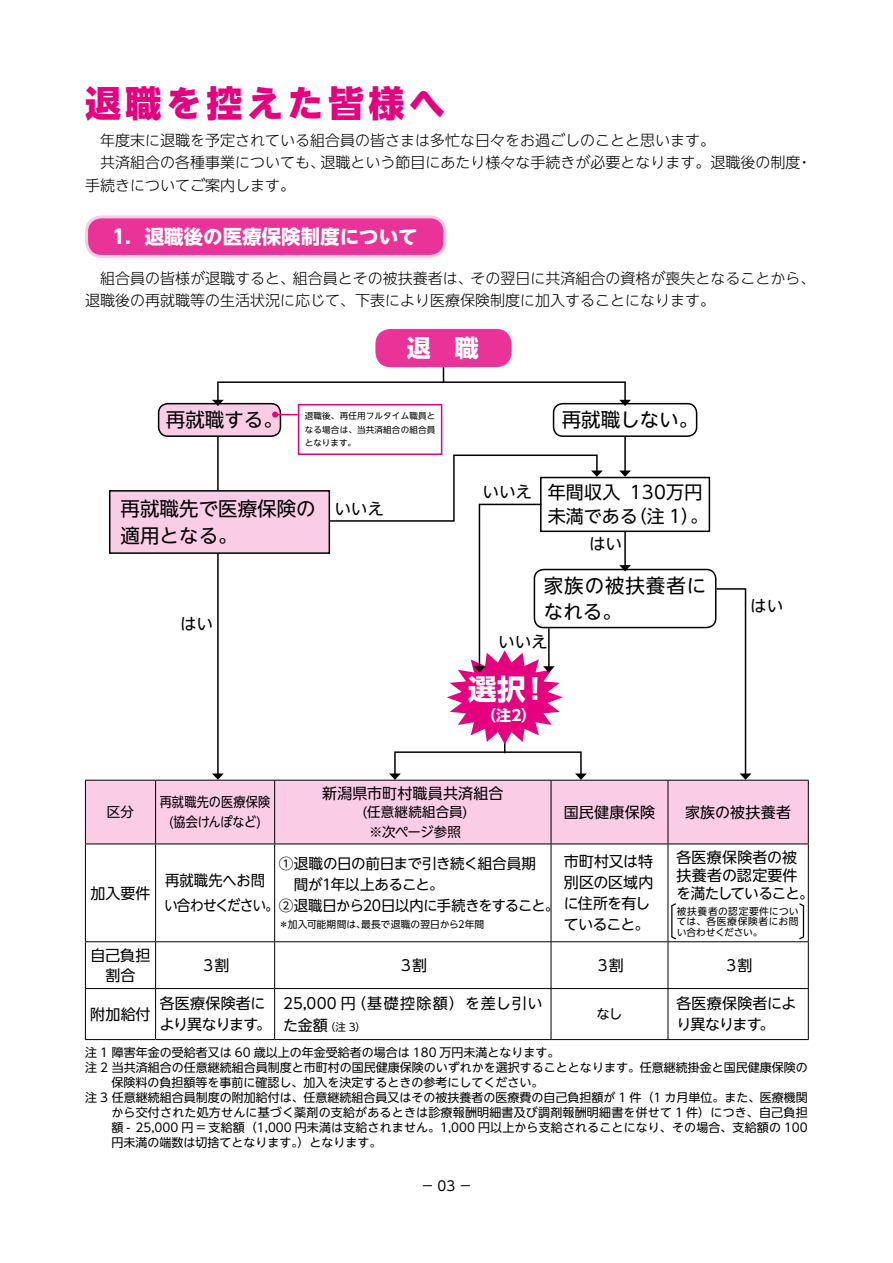
<style>
.page{position:relative;width:893px;height:1263px;background:#fff}
.page>*{position:absolute;margin:0;border:0;box-sizing:border-box;transform-origin:0 0}
.t1{font:800 36px "UD Shin Go NT Pro";letter-spacing:.125em;color:#e4007f}
.t2{font:700 28.5px "UD Shin Go NT Pro";color:#fff}
.t3{font:700 24px "UD Shin Go NT Pro";color:#fff}
.t4{font:19.5px/26.2px "UD Shin Go NT Pro";color:#000}
.t5{font:700 19.5px "UD Shin Go NT Pro";color:#fff}
.t6{font:19.5px/26.2px "UD Shin Go NT Pro";letter-spacing:.045em;color:#000}
.t7{font:18px/24px "UD Shin Go NT Pro";letter-spacing:.015em;color:#000}
.t8{font:16.5px "UD Shin Go NT Pro";color:#000}
.t9{font:300 15px/22.5px "UD Shin Go NT Pro";color:#000}
.t10{font:15px/18px "UD Shin Go NT Pro";color:#000}
.t11{font:15px/21px "UD Shin Go NT Pro";letter-spacing:-.03em;color:#000}
.t12{font:15px "UD Shin Go NT Pro";letter-spacing:.045em;color:#000}
.t13{font:15px "UD Shin Go NT Pro";color:#000;scale:.95 1}
.t14{font:700 15px "UD Shin Go NT Pro";color:#fff}
.t15{font:14.55px/21px "UD Shin Go NT Pro";letter-spacing:-.03em;color:#000}
.t16{font:13.5px/19.5px "UD Shin Go NT Pro";color:#000;text-align:center}
.t17{font:13.5px/19.5px "UD Shin Go NT Pro";color:#000;text-align:center;scale:.9 1}
.t18{font:12px "UD Shin Go NT Pro";color:#000}
.t19{font:10.5px "UD Shin Go NT Pro";color:#000}
.t20{font:9.75px/10.5px "UD Shin Go NT Pro";letter-spacing:.02em;color:#000;text-align:justify}
.t21{font:8.55px/13.5px "UD Shin Go NT Pro";letter-spacing:.02em;color:#000;text-align:justify}
.s1{font-size:15px}
</style>
<div class="page">
<div style="left:159px;top:404px;width:121px;height:32px;background:#facce5;border-radius:9px"></div>
<div style="left:158px;top:403px;width:123px;height:34px;border:2px solid #000;border-radius:9px"></div>
<div style="left:553px;top:403px;width:144px;height:34px;border:2px solid #000;border-radius:9px"></div>
<div style="left:534px;top:569px;width:182px;height:59px;border:2px solid #000;border-radius:9px"></div>
<div style="left:87px;top:217px;width:358px;height:39px;background:#e93398;border-radius:15px"></div>
<div style="left:85px;top:215px;width:361px;height:43px;border:3px solid #facce5;border-radius:15px"></div>
<div style="left:217px;top:381px;width:409px;height:20px;border:2px solid #000"></div>
<svg style="left:212px;top:400px;width:12px;height:6px"></svg>
<svg style="left:619px;top:400px;width:12px;height:6px"></svg>
<svg style="left:389px;top:773px;width:12px;height:7px"></svg>
<svg style="left:575px;top:773px;width:12px;height:7px"></svg>
<svg style="left:443px;top:367px;width:1px;height:15px"></svg>
<div style="left:298px;top:404px;width:144px;height:51px;border:2px solid #e4007f"></div>
<div style="left:375px;top:329px;width:136px;height:38px;background:#e93398;border-radius:15px"></div>
<svg style="left:272px;top:412px;width:26px;height:6px"></svg>
<hr style="left:217px;top:437px;width:2px;height:337px;background:#000">
<svg style="left:212px;top:773px;width:12px;height:7px"></svg>
<hr style="left:624px;top:437px;width:2px;height:34px;background:#000">
<svg style="left:619px;top:470px;width:12px;height:7px"></svg>
<hr style="left:624px;top:531px;width:2px;height:35px;background:#000">
<svg style="left:619px;top:565px;width:12px;height:6px"></svg>
<svg style="left:327px;top:454px;width:276px;height:299px"></svg>
<svg style="left:715px;top:587px;width:36px;height:193px"></svg>
<div style="left:110px;top:491px;width:219px;height:62px;background:#facce5"></div>
<div style="left:109px;top:490px;width:221px;height:64px;border:2px solid #000"></div>
<div style="left:540px;top:477px;width:170px;height:55px;border:2px solid #000"></div>
<div style="left:86px;top:781px;width:722px;height:62px;background:#facce5"></div>
<hr style="left:85px;top:780px;width:71px;height:1px;background:#000">
<hr style="left:85px;top:780px;width:1px;height:63px;background:#000">
<hr style="left:156px;top:780px;width:119px;height:1px;background:#000">
<hr style="left:155px;top:780px;width:1px;height:63px;background:#000">
<hr style="left:275px;top:780px;width:276px;height:1px;background:#000">
<hr style="left:274px;top:780px;width:1px;height:63px;background:#000">
<hr style="left:551px;top:780px;width:117px;height:1px;background:#000">
<hr style="left:551px;top:780px;width:1px;height:63px;background:#000">
<hr style="left:668px;top:780px;width:141px;height:1px;background:#000">
<hr style="left:668px;top:780px;width:1px;height:63px;background:#000">
<hr style="left:808px;top:780px;width:1px;height:63px;background:#000">
<hr style="left:85px;top:843px;width:71px;height:1px;background:#000">
<hr style="left:85px;top:844px;width:1px;height:97px;background:#000">
<hr style="left:156px;top:843px;width:119px;height:1px;background:#000">
<hr style="left:155px;top:844px;width:1px;height:97px;background:#000">
<hr style="left:275px;top:843px;width:276px;height:1px;background:#000">
<hr style="left:274px;top:844px;width:1px;height:97px;background:#000">
<hr style="left:551px;top:843px;width:117px;height:1px;background:#000">
<hr style="left:551px;top:844px;width:1px;height:97px;background:#000">
<hr style="left:668px;top:843px;width:141px;height:1px;background:#000">
<hr style="left:668px;top:844px;width:1px;height:97px;background:#000">
<hr style="left:808px;top:844px;width:1px;height:97px;background:#000">
<hr style="left:85px;top:941px;width:71px;height:1px;background:#000">
<hr style="left:85px;top:942px;width:1px;height:46px;background:#000">
<hr style="left:156px;top:941px;width:119px;height:1px;background:#000">
<hr style="left:155px;top:942px;width:1px;height:46px;background:#000">
<hr style="left:275px;top:941px;width:276px;height:1px;background:#000">
<hr style="left:274px;top:942px;width:1px;height:46px;background:#000">
<hr style="left:551px;top:941px;width:117px;height:1px;background:#000">
<hr style="left:551px;top:942px;width:1px;height:46px;background:#000">
<hr style="left:668px;top:941px;width:141px;height:1px;background:#000">
<hr style="left:668px;top:942px;width:1px;height:46px;background:#000">
<hr style="left:808px;top:942px;width:1px;height:46px;background:#000">
<hr style="left:85px;top:988px;width:71px;height:1px;background:#000">
<hr style="left:85px;top:989px;width:1px;height:50px;background:#000">
<hr style="left:156px;top:988px;width:119px;height:1px;background:#000">
<hr style="left:155px;top:989px;width:1px;height:50px;background:#000">
<hr style="left:275px;top:988px;width:276px;height:1px;background:#000">
<hr style="left:274px;top:989px;width:1px;height:50px;background:#000">
<hr style="left:551px;top:988px;width:117px;height:1px;background:#000">
<hr style="left:551px;top:989px;width:1px;height:50px;background:#000">
<hr style="left:668px;top:988px;width:141px;height:1px;background:#000">
<hr style="left:668px;top:989px;width:1px;height:50px;background:#000">
<hr style="left:808px;top:989px;width:1px;height:50px;background:#000">
<hr style="left:85px;top:1039px;width:71px;height:1px;background:#000">
<hr style="left:156px;top:1039px;width:119px;height:1px;background:#000">
<hr style="left:275px;top:1039px;width:276px;height:1px;background:#000">
<hr style="left:551px;top:1039px;width:117px;height:1px;background:#000">
<hr style="left:668px;top:1039px;width:141px;height:1px;background:#000">
<svg style="left:671px;top:903px;width:133px;height:36px"></svg>
<h1 class="t1" style="left:85px;top:74px;width:361px">退職を控えた皆様へ</h1>
<p class="t9" style="left:85px;top:128px;width:728px">　年度末に退職を予定されている組合員の皆さまは多忙な日々をお過ごしのことと思います。<br>　共済組合の各種事業についても、退職という節目にあたり様々な手続きが必要となります。退職後の制度・手続きについてご案内します。</p>
<h3 class="t5" style="left:112px;top:221px;width:307px">1．退職後の医療保険制度について</h3>
<p class="t9" style="left:85px;top:266px;width:732px">　組合員の皆様が退職すると、組合員とその被扶養者は、その翌日に共済組合の資格が喪失となることから、退職後の再就職等の生活状況に応じて、下表により医療保険制度に加入することになります。</p>
<h3 class="t3" style="left:407px;top:328px;width:73px">退　職</h3>
<h3 class="t4" style="left:166px;top:406px;width:118px">再就職する。</h3>
<p class="t21" style="left:305px;top:409px;width:132px">退職後、再任用フルタイム職員となる場合は、当共済組合の組合員となります。</p>
<h3 class="t4" style="left:121px;top:495px;width:197px">再就職先で医療保険の適用となる。</h3>
<h3 class="t8" style="left:334px;top:496px;width:51px">いいえ</h3>
<h3 class="t8" style="left:180px;top:610px;width:34px">はい</h3>
<h3 class="t4" style="left:562px;top:406px;width:138px">再就職しない。</h3>
<h3 class="t8" style="left:483px;top:478px;width:51px">いいえ</h3>
<h3 class="t7" style="left:548px;top:480px;width:162px">年間収入 130万円未満である（注 1）。</h3>
<h3 class="t8" style="left:589px;top:531px;width:34px">はい</h3>
<h3 class="t6" style="left:544px;top:572px;width:164px">家族の被扶養者になれる。</h3>
<h3 class="t8" style="left:498px;top:629px;width:51px">いいえ</h3>
<h2 class="t2" style="left:468px;top:666px;width:83px">選択！</h2>
<p class="t14" style="left:481px;top:703px;width:57px">（注2）</p>
<h3 class="t8" style="left:750px;top:592px;width:34px">はい</h3>
<p class="t16" style="left:107px;top:802px;width:29px">区分</p>
<p class="t17" style="left:160px;top:792px;width:124px">再就職先の医療保険(協会けんぽなど)</p>
<p class="t10" style="left:322px;top:784px;width:183px">新潟県市町村職員共済組合</p>
<p class="t16" style="left:363px;top:802px;width:107px">(任意継続組合員) ※次ページ参照</p>
<p class="t10" style="left:564px;top:803px;width:93px">国民健康保険</p>
<p class="t10" style="left:685px;top:803px;width:108px">家族の被扶養者</p>
<p class="t10" style="left:90px;top:883px;width:62px">加入要件</p>
<p class="t15" style="left:294px;top:853px;width:244px;text-indent:-15px">①退職の日の前日まで引き続く組合員期間が1年以上あること。</p>
<p class="t20" style="left:279px;top:919px;width:207px">＊加入可能期間は、最長で退職の翌日から2年間</p>
<p class="t13" style="left:165px;top:868px;width:106px">再就職先へお問</p>
<p class="t15" style="left:164px;top:895px;width:396px"><span class="s1">い合わせください。</span>②退職日から20日以内に手続きをすること。</p>
<p class="t11" style="left:564px;top:850px;width:91px">市町村又は特別区の区域内に住所を有していること。</p>
<p class="t10" style="left:676px;top:847px;width:139px">各医療保険者の被扶養者の認定要件を満たしていること。</p>
<p class="t20" style="left:677px;top:905px;width:123px">被扶養者の認定要件については、各医療保険者にお問い合わせください。</p>
<p class="t10" style="left:91px;top:945px;width:61px;line-height:19.5px;text-align:center">自己負担割合</p>
<p class="t10" style="left:201px;top:956px;width:30px">３割</p>
<p class="t10" style="left:398px;top:956px;width:30px">３割</p>
<p class="t10" style="left:595px;top:956px;width:30px">３割</p>
<p class="t10" style="left:724px;top:956px;width:30px">３割</p>
<p class="t10" style="left:90px;top:1005px;width:62px">附加給付</p>
<p class="t10" style="left:160px;top:993px;width:113px;line-height:21px">各医療保険者により異なります。</p>
<p class="t12" style="left:283px;top:991px;width:261px">25,000 円（基礎控除額）を差し引い</p>
<p class="t16" style="left:597px;top:1004px;width:27px">なし</p>
<p class="t10" style="left:676px;top:993px;width:121px;line-height:21px">各医療保険者により異なります。</p>
<p class="t19" style="left:283px;top:1018px;width:84px"><span class="s1">た金額</span>（注 3）</p>
<p class="t18" style="left:85px;top:1042px;width:476px">注 1 障害年金の受給者又は 60 歳以上の年金受給者の場合は 180 万円未満となります。</p>
<p class="t18" style="left:85px;top:1057px;width:724px">注 2 当共済組合の任意継続組合員制度と市町村の国民健康保険のいずれかを選択することとなります。任意継続掛金と国民健康保険の</p>
<p class="t18" style="left:111px;top:1072px;width:433px">保険料の負担額等を事前に確認し、加入を決定するときの参考にしてください。</p>
<p class="t18" style="left:85px;top:1087px;width:724px">注 3 任意継続組合員制度の附加給付は、任意継続組合員又はその被扶養者の医療費の自己負担額が 1 件（1 カ月単位。また、医療機関</p>
<p class="t18" style="left:111px;top:1102px;width:698px">から交付された処方せんに基づく薬剤の支給があるときは診療報酬明細書及び調剤報酬明細書を併せて 1 件）につき、自己負担</p>
<p class="t18" style="left:111px;top:1117px;width:698px">額 - 25,000 円 = 支給額（1,000 円未満は支給されません。1,000 円以上から支給されることになり、その場合、支給額の 100</p>
<p class="t18" style="left:111px;top:1132px;width:271px">円未満の端数は切捨てとなります。）となります。</p>
<p class="t16" style="left:421px;top:1176px;width:53px">−03−</p>
</div>
